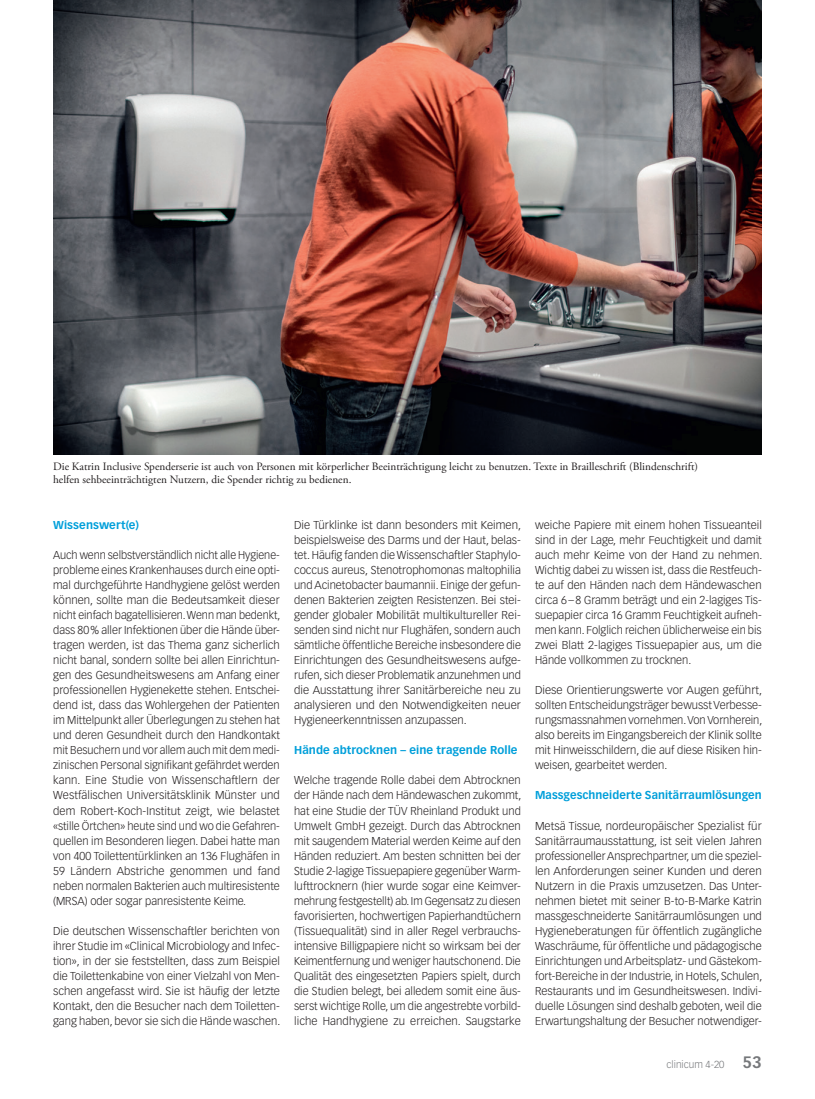
<style>
.page{position:relative;width:815px;height:1099px;background:#fff}
.page>*{position:absolute;margin:0;border:0;box-sizing:border-box;transform-origin:0 0}
.Lauftext{font:300 11.25px/15px "Vectora LT Std";color:#231f20;text-align:justify}
.Legende{font:11.25px/13.5px "Adobe Garamond Pro";color:#231f20}
.ZT_GM{font:700 11.25px "Vectora LT Std";letter-spacing:.005em;color:#009fda}
.t1{font:300 10px "Vectora LT Std";color:#76787b}
.s1{font-weight:700;font-size:16.25px}
</style>
<div class="page">
<img style="left:53px;top:0;width:709px;height:454px">
<p class="Legende" style="left:53px;top:460px;width:646px">Die Katrin Inclusive Spenderserie ist auch von Personen mit körperlicher Beeinträchtigung leicht zu benutzen. Texte in Brailleschrift (Blindenschrift) helfen sehbeeinträchtigten Nutzern, die Spender richtig zu bedienen.</p>
<p class="ZT_GM" style="left:53px;top:518px;width:87px">Wissenswert(e)</p>
<p class="Lauftext" style="left:53px;top:548px;width:229px">Auch wenn selbstverständlich nicht alle Hygiene&shy;probleme eines Krankenhauses durch eine opti&shy;mal durchgeführte Handhygiene gelöst werden können, sollte man die Bedeutsamkeit dieser nicht einfach bagatellisieren. Wenn man bedenkt, dass 80% aller Infektionen über die Hände über&shy;tragen werden, ist das Thema ganz sicherlich nicht banal, sondern sollte bei allen Einrichtun&shy;gen des Gesundheitswesens am Anfang einer professionellen Hygienekette stehen. Entschei&shy;dend ist, dass das Wohlergehen der Patienten im Mittelpunkt aller Überlegungen zu stehen hat und deren Gesundheit durch den Handkontakt mit Besuchern und vor allem auch mit dem medi&shy;zinischen Personal signifikant gefährdet werden kann. Eine Studie von Wissenschaftlern der Westfälischen Universitätsklinik Münster und dem Robert-Koch-Institut zeigt, wie belastet «stille Örtchen» heute sind und wo die Gefahren&shy;quellen im Besonderen liegen. Dabei hatte man von 400 Toilettentürklinken an 136 Flughäfen in 59 Ländern Abstriche genommen und fand neben normalen Bakterien auch multiresistente (MRSA) oder sogar panresistente Keime.</p>
<p class="Lauftext" style="left:53px;top:923px;width:229px">Die deutschen Wissenschaftler berichten von ihrer Studie im «Clinical Microbiology and Infec&shy;tion», in der sie feststellten, dass zum Beispiel die Toilettenkabine von einer Vielzahl von Men&shy;schen angefasst wird. Sie ist häufig der letzte Kontakt, den die Besucher nach dem Toiletten&shy;gang haben, bevor sie sich die Hände waschen.</p>
<p class="Lauftext" style="left:294px;top:518px;width:229px">Die Türklinke ist dann besonders mit Keimen, beispielsweise des Darms und der Haut, belas&shy;tet. Häufig fanden die Wissenschaftler Staphylo&shy;coccus aureus, Stenotrophomonas maltophilia und Acinetobacter baumannii. Einige der gefun&shy;denen Bakterien zeigten Resistenzen. Bei stei&shy;gender globaler Mobilität multikultureller Rei&shy;senden sind nicht nur Flughäfen, sondern auch sämtliche öffentliche Bereiche insbesondere die Einrichtungen des Gesundheitswesens aufge&shy;rufen, sich dieser Problematik anzunehmen und die Ausstattung ihrer Sanitärbereiche neu zu analysieren und den Notwendigkeiten neuer Hygieneerkenntnissen anzupassen.</p>
<p class="ZT_GM" style="left:294px;top:743px;width:225px">Hände abtrocknen – eine tragende Rolle</p>
<p class="Lauftext" style="left:294px;top:773px;width:229px">Welche tragende Rolle dabei dem Abtrocknen der Hände nach dem Händewaschen zukommt, hat eine Studie der TÜV Rheinland Produkt und Umwelt GmbH gezeigt. Durch das Abtrocknen mit saugendem Material werden Keime auf den Händen reduziert. Am besten schnitten bei der Studie 2-lagige Tissuepapiere gegenüber Warm&shy;lufttrocknern (hier wurde sogar eine Keimver&shy;mehrung festgestellt) ab. Im Gegensatz zu diesen favorisierten, hochwertigen Papierhandtüchern (Tissuequalität) sind in aller Regel verbrauchs&shy;intensive Billigpapiere nicht so wirksam bei der Keimentfernung und weniger hautschonend. Die Qualität des eingesetzten Papiers spielt, durch die Studien belegt, bei alledem somit eine äus&shy;serst wichtige Rolle, um die angestrebte vorbild&shy;liche Handhygiene zu erreichen. Saugstarke</p>
<p class="Lauftext" style="left:535px;top:518px;width:229px">weiche Papiere mit einem hohen Tissueanteil sind in der Lage, mehr Feuchtigkeit und damit auch mehr Keime von der Hand zu nehmen.<br>Wichtig dabei zu wissen ist, dass die Restfeuch&shy;te auf den Händen nach dem Händewaschen circa 6–8 Gramm beträgt und ein 2-lagiges Tis&shy;suepapier circa 16 Gramm Feuchtigkeit aufneh&shy;men kann. Folglich reichen üblicherweise ein bis zwei Blatt 2-lagiges Tissuepapier aus, um die Hände vollkommen zu trocknen.</p>
<p class="Lauftext" style="left:535px;top:683px;width:229px">Diese Orientierungswerte vor Augen geführt, sollten Entscheidungsträger bewusst Verbesse&shy;rungsmassnahmen vornehmen. Von Vornherein, also bereits im Eingangsbereich der Klinik sollte mit Hinweisschildern, die auf diese Risiken hin&shy;weisen, gearbeitet werden.</p>
<p class="ZT_GM" style="left:535px;top:788px;width:228px">Massgeschneiderte Sanitärraumlösungen</p>
<p class="Lauftext" style="left:535px;top:818px;width:229px">Metsä Tissue, nordeuropäischer Spezialist für Sanitärraumausstattung, ist seit vielen Jahren professioneller Ansprechpartner, um die speziel&shy;len Anforderungen seiner Kunden und deren Nutzern in die Praxis umzusetzen. Das Unter&shy;nehmen bietet mit seiner B-to-B-Marke Katrin massgeschneiderte Sanitärraumlösungen und Hygieneberatungen für öffentlich zugängliche Waschräume, für öffentliche und pädagogische Einrichtungen und Arbeitsplatz- und Gästekom&shy;fort-Bereiche in der Industrie, in Hotels, Schulen, Restaurants und im Gesundheitswesen. Indivi&shy;duelle Lösungen sind deshalb geboten, weil die Erwartungshaltung der Besucher notwendiger-</p>
<p class="t1" style="left:667px;top:1058px;width:97px">clinicum 4-20 <span class="s1">53</span></p>
</div>
